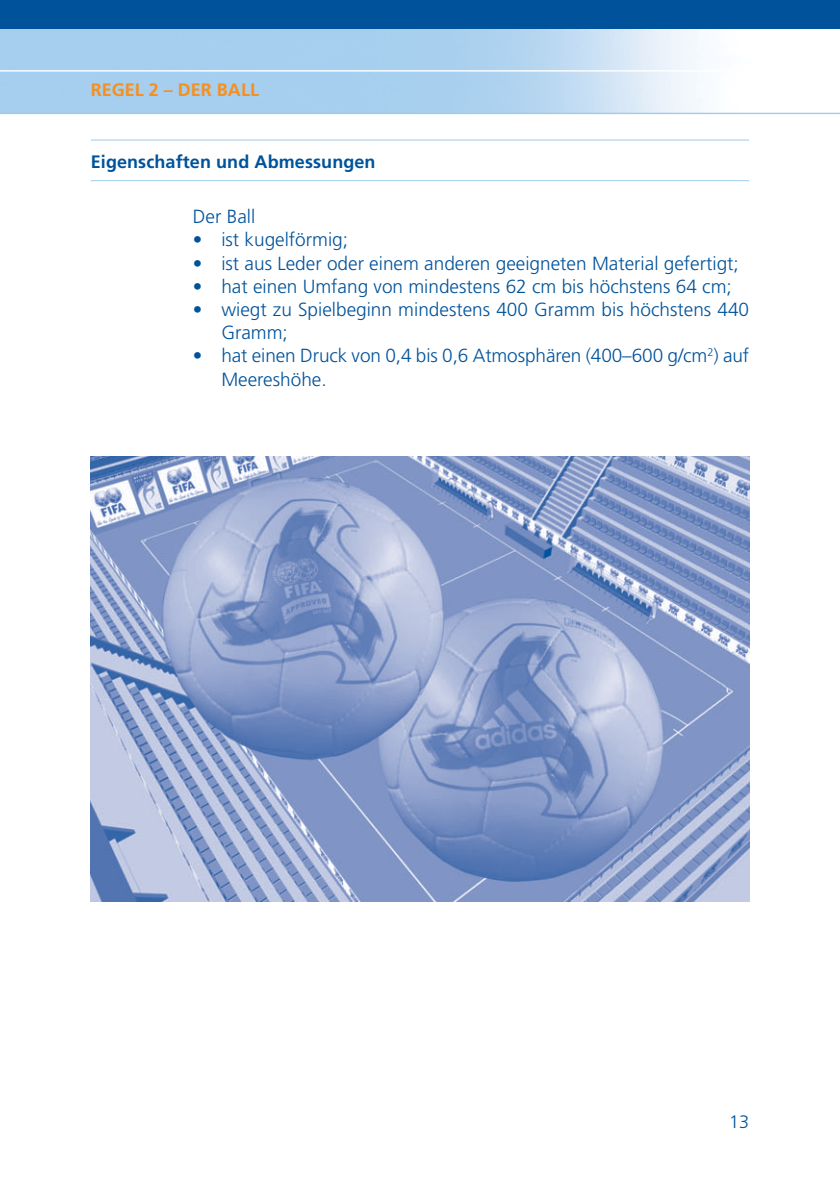
<style>
.page{position:relative;width:840px;height:1191px;background:#fff}
.page>*{position:absolute;margin:0;border:0;box-sizing:border-box;transform-origin:0 0}
.t1{font:300 19px/23.2px "Frutiger";color:#00539b}
.t2{font:700 18px "Frutiger";letter-spacing:.005em;color:#00539b}
.t3{font:700 18px "Frutiger";color:#f78f1e}
.t4{font:300 18px "Frutiger";color:#00539b}
</style>
<div class="page">
<img style="left:0;top:28px;width:839px;height:85px">
<div style="left:0;top:0;width:839px;height:28px;background:#00539b"></div>
<hr style="left:0;top:70px;width:839px;height:2px;background:#fff">
<hr style="left:0;top:113px;width:839px;height:1px;background:#9fcbed">
<img style="left:91px;top:456px;width:657px;height:445px">
<hr style="left:91px;top:140px;width:657px;height:1px;background:#9fcbed">
<hr style="left:91px;top:180px;width:657px;height:1px;background:#9fcbed">
<p class="t3" style="left:91px;top:82px;width:170px">REGEL 2 – DER BALL</p>
<p class="t2" style="left:91px;top:154px;width:286px">Eigenschaften und Abmessungen</p>
<p class="t1" style="left:193px;top:206px;width:64px">Der Ball</p>
<p class="t1" style="left:193px;top:230px;width:157px">• ist kugelförmig;</p>
<p class="t1" style="left:193px;top:253px;width:547px">• ist aus Leder oder einem anderen geeigneten Material gefertigt;</p>
<p class="t1" style="left:193px;top:276px;width:540px">• hat einen Umfang von mindestens 62 cm bis höchstens 64 cm;</p>
<p class="t1" style="left:221px;top:299px;width:529px;text-indent:-28px">• wiegt zu Spielbeginn mindestens 400 Gramm bis höchstens 440<br>Gramm;</p>
<p class="t1" style="left:221px;top:346px;width:529px;text-indent:-28px">• hat einen Druck von 0,4 bis 0,6 Atmosphären (400–600 g/cm<sup>2</sup>) auf<br>Meereshöhe.</p>
<p class="t4" style="left:728px;top:1114px;width:22px">13</p>
</div>
